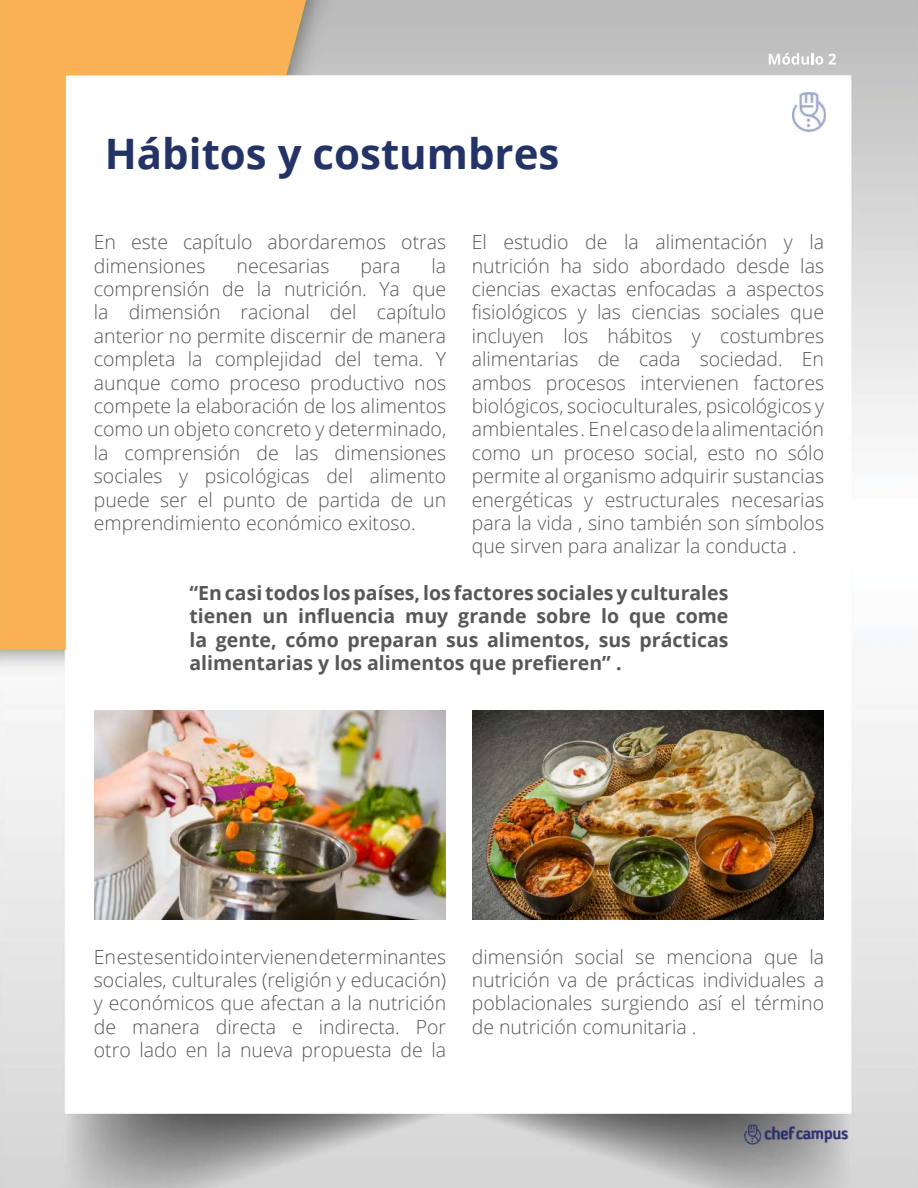
<style>
.page{position:relative;width:918px;height:1188px;background:#fff}
.page>*{position:absolute;margin:0;border:0;box-sizing:border-box;transform-origin:0 0}
.t1{font:700 42px "Open Sans";color:#243366}
.t2{font:300 19.5px/23.4px "Open Sans";color:#575757;text-align:justify}
.t3{font:700 19.5px/23.4px "Open Sans";color:#575757;text-align:justify}
</style>
<div class="page">
<img style="left:0;top:0;width:918px;height:1188px">
<svg style="left:769px;top:53px;width:54px;height:12px"></svg>
<svg style="left:829px;top:54px;width:7px;height:11px"></svg>
<img style="left:792px;top:92px;width:34px;height:40px">
<svg style="left:0;top:0;width:306px;height:650px"></svg>
<img style="left:95px;top:711px;width:350px;height:208px">
<img style="left:473px;top:711px;width:350px;height:208px">
<h1 class="t1" style="left:105px;top:124px;width:456px">Hábitos y costumbres</h1>
<p class="t2" style="left:94px;top:230px;width:354px">En este capítulo abordaremos otras dimensiones</p>
<p class="t2" style="left:94px;top:253px;width:354px;text-indent:338px">la comprensión de la nutrición. Ya que la dimensión racional del capítulo anterior no permite discernir de manera completa la complejidad del tema. Y aunque como proceso productivo nos compete la elaboración de los alimentos como un objeto concreto y determinado, la comprensión de las dimensiones sociales y psicológicas del alimento puede ser el punto de partida de un emprendimiento económico exitoso.</p>
<p class="t2" style="left:237px;top:253px;width:95px">necesarias</p>
<p class="t2" style="left:361px;top:253px;width:41px">para</p>
<p class="t2" style="left:472px;top:230px;width:354px">El estudio de la alimentación y la nutrición ha sido abordado desde las ciencias exactas enfocadas a aspectos fisiológicos y las ciencias sociales que incluyen los hábitos y costumbres alimentarias de cada sociedad. En ambos procesos intervienen factores biológicos, socioculturales, psicológicos y ambientales . En el caso de la alimentación como un proceso social, esto no sólo permite al organismo adquirir sustancias energéticas y estructurales necesarias para la vida , sino también son símbolos que sirven para analizar la conducta .</p>
<p class="t3" style="left:189px;top:581px;width:541px">“En casi todos los países, los factores sociales y culturales tienen un influencia muy grande sobre lo que come la gente, cómo preparan sus alimentos, sus prácticas alimentarias y los alimentos que prefieren” .</p>
<p class="t2" style="left:94px;top:944px;width:354px">En este sentido intervienen determinantes sociales, culturales (religión y educación) y económicos que afectan a la nutrición de manera directa e indirecta. Por otro lado en la nueva propuesta de la</p>
<p class="t2" style="left:472px;top:944px;width:354px">dimensión social se menciona que la nutrición va de prácticas individuales a poblacionales surgiendo así el término de nutrición comunitaria .</p>
</div>
